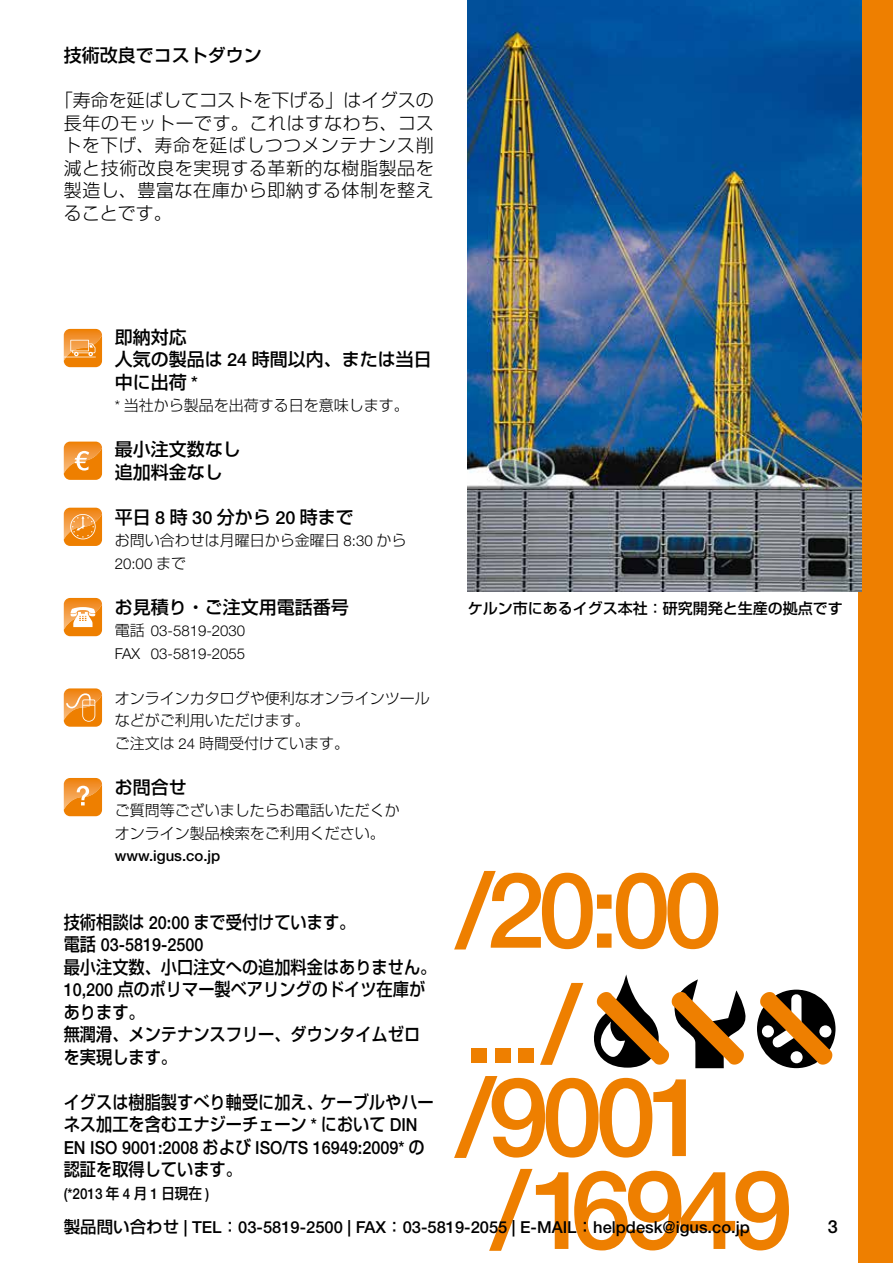
<style>
.page{position:relative;width:893px;height:1263px;background:#fff}
.page>*{position:absolute;margin:0;border:0;box-sizing:border-box;transform-origin:0 0}
.t1{font:500 109.5px "Helvetica Neue LT";letter-spacing:-.065em;color:#ee7f00}
.t2{font:500 105px "Helvetica Neue LT";color:#ee7f00}
.t3{font:500 18px/22.5px "Shin Go Pro";color:#000;scale:.9 1}
.t4{font:300 18px/22.5px "Shin Go Pro";letter-spacing:.03em;color:#000;text-align:justify}
.t5{font:500 18px/22.5px "Shin Go Pro";color:#000}
.t6{font:500 18px "Helvetica Neue LT Pro";color:#000;scale:.9 1}
.t7{font:500 18px "Helvetica Neue LT Pro";color:#000}
.t8{font:500 16.5px "Helvetica Neue LT Pro";color:#000}
.t9{font:300 15px/22.5px "Shin Go Pro";color:#000}
.t10{font:300 15px/22.5px "Helvetica Neue LT Pro";color:#000}
.t11{font:500 15px "Shin Go Pro";color:#000}
.t12{font:500 15px "Helvetica Neue LT Pro";color:#000;scale:.9 1}
.t13{font:500 15px "Helvetica Neue LT Pro";color:#000}
.s1{font-family:"Helvetica Neue LT Pro"}
.s2{font-family:"Shin Go Pro"}
</style>
<div class="page">
<div style="left:859px;top:0;width:34px;height:1263px;background:#ee7f00"></div>
<svg style="left:64px;top:329px;width:38px;height:38px"></svg>
<svg style="left:64px;top:442px;width:38px;height:38px"></svg>
<svg style="left:64px;top:508px;width:38px;height:38px"></svg>
<svg style="left:64px;top:598px;width:38px;height:38px"></svg>
<svg style="left:64px;top:688px;width:38px;height:39px"></svg>
<svg style="left:64px;top:778px;width:38px;height:38px"></svg>
<img style="left:468px;top:0;width:393px;height:591px">
<div style="left:757px;top:990px;width:78px;height:78px;background:#000;border-radius:50%"></div>
<svg style="left:760px;top:992px;width:72px;height:72px"></svg>
<svg style="left:594px;top:974px;width:152px;height:94px"></svg>
<p class="t5" style="left:64px;top:42px;width:199px">技術改良でコストダウン</p>
<p class="t4" style="left:64px;top:87px;width:372px;text-indent:-9px">「寿命を延ばしてコストを下げる」はイグスの長年のモットーです。これはすなわち、コストを下げ、寿命を延ばしつつメンテナンス削減と技術改良を実現する革新的な樹脂製品を製造し、豊富な在庫から即納する体制を整えることです。</p>
<p class="t5" style="left:115px;top:323px;width:319px">即納対応<br>人気の製品は <span class="s1">24</span> 時間以内、または当日中に出荷 <span class="s1">*</span></p>
<p class="t9" style="left:115px;top:392px;width:296px"><span class="s1">*</span> 当社から製品を出荷する日を意味します。</p>
<p class="t5" style="left:115px;top:436px;width:128px">最小注文数なし追加料金なし</p>
<p class="t5" style="left:115px;top:503px;width:241px">平日 <span class="s1">8</span> 時 <span class="s1">30</span> 分から <span class="s1">20</span> 時まで</p>
<p class="t9" style="left:115px;top:527px;width:293px">お問い合わせは月曜日から金曜日 <span class="s1">8:30</span> から</p>
<p class="t10" style="left:115px;top:552px;width:73px">20:00 <span class="s2">まで</span></p>
<p class="t5" style="left:115px;top:593px;width:236px">お見積り・ご注文用電話番号</p>
<p class="t10" style="left:115px;top:619px;width:132px"><span class="s2">電話</span> 03-5819-2030<br>FAX 03-5819-2055</p>
<p class="t9" style="left:115px;top:685px;width:317px">オンラインカタログや便利なオンラインツールなどがご利用いただけます。<br>ご注文は <span class="s1">24</span> 時間受付けています。</p>
<p class="t5" style="left:115px;top:773px;width:73px">お問合せ</p>
<p class="t9" style="left:115px;top:797px;width:287px">ご質問等ございましたらお電話いただくかオンライン製品検索をご利用ください。</p>
<p class="t13" style="left:115px;top:847px;width:107px">www.igus.co.jp</p>
<p class="t11" style="left:468px;top:596px;width:377px">ケルン市にあるイグス本社：研究開発と生産の拠点です</p>
<h2 class="t2" style="left:456px;top:848px;width:267px">/20:00</h2>
<p class="t3" style="left:64px;top:908px;width:326px">技術相談は <span class="s1">20:00</span> まで受付けています。</p>
<p class="t6" style="left:64px;top:934px;width:157px"><span class="s2">電話</span> 03-5819-2500</p>
<p class="t3" style="left:64px;top:953px;width:415px">最小注文数、小口注文への追加料金はありません。<br><span class="s1">10,200</span> 点のポリマー製ベアリングのドイツ在庫があります。<br>無潤滑、メンテナンスフリー、ダウンタイムゼロを実現します。</p>
<p class="t3" style="left:64px;top:1088px;width:413px">イグスは樹脂製すべり軸受に加え、ケーブルやハーネス加工を含むエナジーチェーン <span class="s1">*</span> において <span class="s1">DIN</span></p>
<p class="t6" style="left:64px;top:1136px;width:403px">EN ISO 9001:2008 <span class="s2">および</span> ISO/TS 16949:2009* <span class="s2">の</span></p>
<p class="t3" style="left:64px;top:1156px;width:200px">認証を取得しています。</p>
<p class="t12" style="left:64px;top:1184px;width:163px">(*2013 <span class="s2">年</span> 4 <span class="s2">月</span> 1 <span class="s2">日現在</span> )</p>
<h1 class="t1" style="left:464px;top:959px;width:118px">.../</h1>
<h1 class="t1" style="left:456px;top:1052px;width:253px">/9001</h1>
<h1 class="t1" style="left:492px;top:1145px;width:303px">/16949</h1>
<p class="t8" style="left:64px;top:1217px;width:688px"><span class="s2">製品問い合わせ</span> | TEL<span class="s2">：</span>03-5819-2500 | FAX<span class="s2">：</span>03-5819-2055 | E-MAIL<span class="s2">：</span>helpdesk@igus.co.jp</p>
<p class="t7" style="left:828px;top:1215px;width:12px">3</p>
</div>
